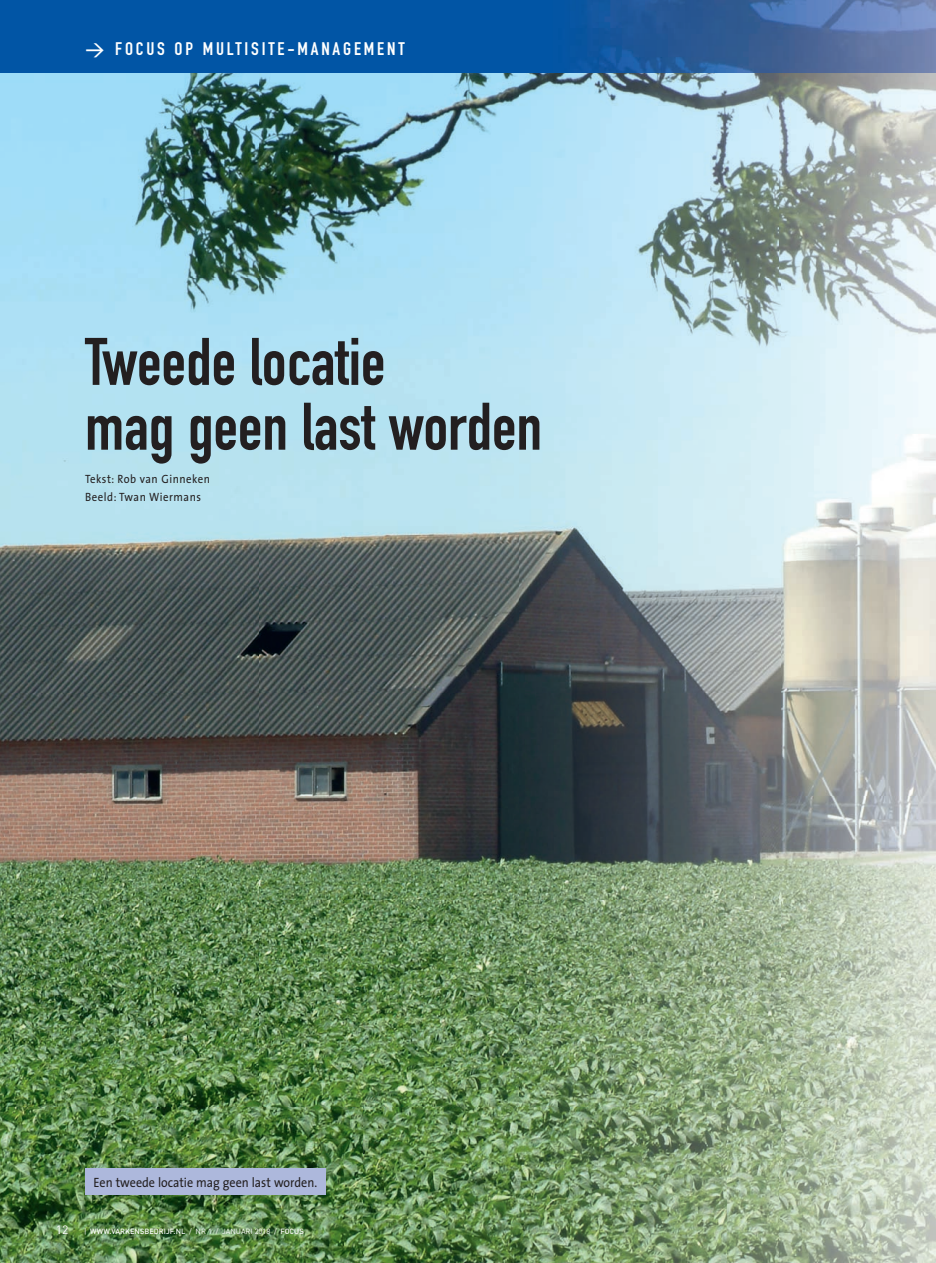
<style>
.page{position:relative;width:936px;height:1263px;background:#fff}
.page>*{position:absolute;margin:0;border:0;box-sizing:border-box;transform-origin:0 0}
.t1{font:66px/64.8px "DIN Engschrift Std";color:#231f20}
.t2{font:18px "DIN Engschrift Std";letter-spacing:.15em;color:#fff;scale:1.05 1}
.t3{font:13.5px "The Sans";color:#231f20;scale:.9 1}
.t4{font:12px/18px "The Sans";letter-spacing:.05em;color:#231f20;scale:.9 1}
.t5{font:12px "DIN";color:#fff}
.t6{font:500 7.5px "DIN";color:#fff}
.s1{font-family:"DIN Medium Expert"}
.s2{font-weight:400}
</style>
<div class="page">
<img style="left:0;top:0;width:935px;height:1263px">
<div style="left:85px;top:1168px;width:240px;height:27px;background:#adb8dc"></div>
<h2 class="t2" style="left:85px;top:38px;width:306px"><span class="s1">w</span> FOCUS OP MULTISITE-MANAGEMENT</h2>
<h1 class="t1" style="left:85px;top:330px;width:458px">Tweede locatie<br>mag geen last worden</h1>
<h3 class="t4" style="left:85px;top:470px;width:140px">Tekst: Rob van Ginneken<br>Beeld: Twan Wiermans</h3>
<h3 class="t3" style="left:94px;top:1171px;width:250px">Een tweede locatie mag geen last worden.</h3>
<h3 class="t5" style="left:56px;top:1223px;width:14px">12</h3>
<p class="t6" style="left:84px;top:1226px;width:221px"><span class="s2">|</span> WWW.VARKENSBEDRIJF.NL <span class="s2">/ NR 1 / JANUARI 2018 /</span> FOCUS</p>
</div>
